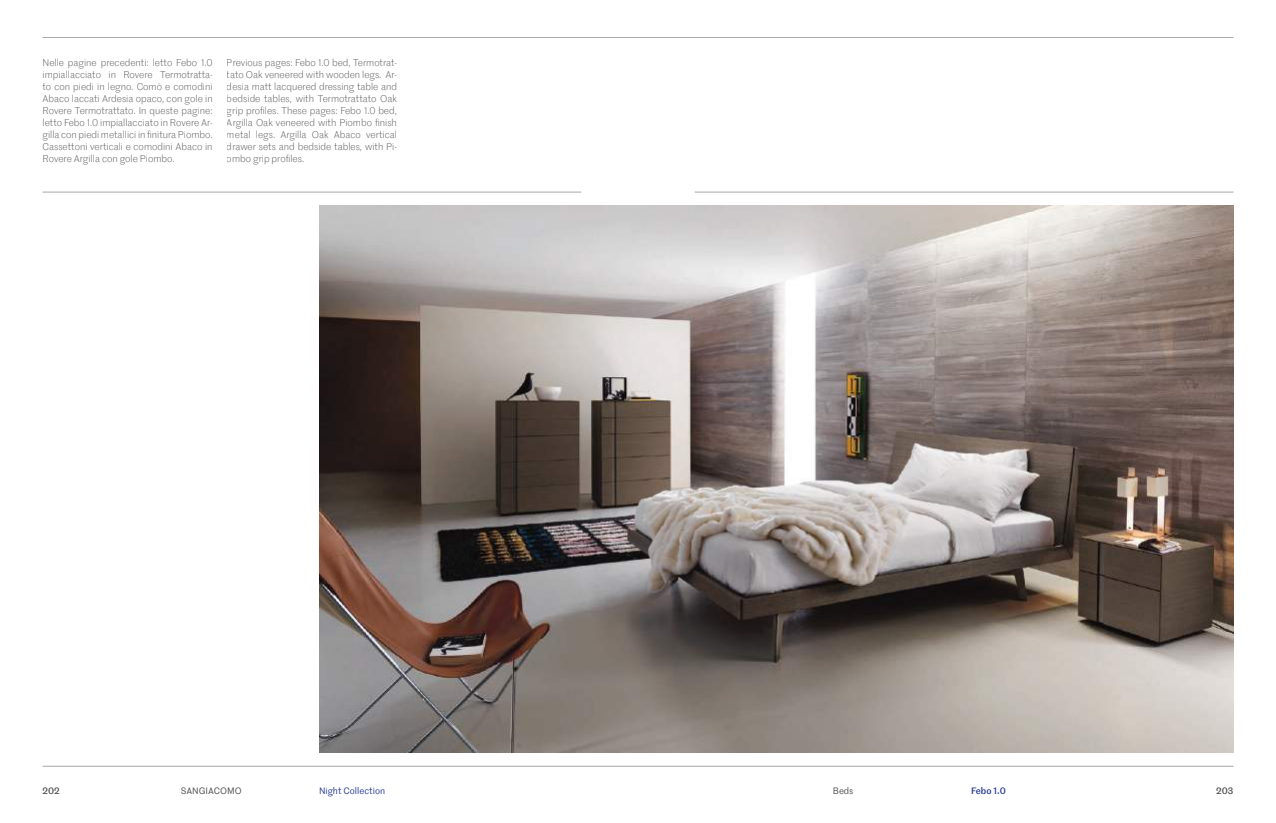
<style>
.page{position:relative;width:1276px;height:823px;background:#fff}
.page>*{position:absolute;margin:0;border:0;box-sizing:border-box;transform-origin:0 0}
.t1{font:300 9.5px/12px "Marr Sans";color:#4e4b4c;text-align:justify}
.t2{font:9px "Marr Sans";color:#243992}
.t3{font:9px "Marr Sans";color:#4e4b4c}
.t4{font:500 9px "Marr Sans";color:#243992}
.t5{font:500 9px "Marr Sans";color:#4e4b4c}
</style>
<div class="page">
<hr style="left:43px;top:765px;width:1190px;height:1px;background:#4e4b4c">
<img style="left:319px;top:206px;width:914px;height:546px">
<hr style="left:43px;top:192px;width:538px;height:1px;background:#4e4b4c">
<hr style="left:694px;top:192px;width:539px;height:1px;background:#4e4b4c">
<hr style="left:43px;top:37px;width:1190px;height:1px;background:#4e4b4c">
<p class="t1" style="left:43px;top:56px;width:172px">Nelle pagine precedenti: letto Febo 1.0 impiallacciato in Rovere Termotratta&shy;to con piedi in legno. Comò e comodini Abaco laccati Ardesia opaco, con gole in Rovere Termotrattato. In queste pagine: letto Febo 1.0 impiallacciato in Rovere Ar&shy;gilla con piedi metallici in finitura Piombo.<br>Cassettoni verticali e comodini Abaco in Rovere Argilla con gole Piombo.</p>
<p class="t1" style="left:227px;top:56px;width:172px">Previous pages: Febo 1.0 bed, Termotrat&shy;tato Oak veneered with wooden legs. Ar&shy;desia matt lacquered dressing table and bedside tables, with Termotrattato Oak grip profiles. These pages: Febo 1.0 bed, Argilla Oak veneered with Piombo finish metal legs. Argilla Oak Abaco vertical drawer sets and bedside tables, with Pi&shy;ombo grip profiles.</p>
<p class="t5" style="left:43px;top:783px;width:19px">202</p>
<p class="t3" style="left:181px;top:783px;width:62px">SANGIACOMO</p>
<p class="t2" style="left:319px;top:783px;width:68px">Night Collection</p>
<p class="t3" style="left:833px;top:783px;width:22px">Beds</p>
<p class="t4" style="left:971px;top:783px;width:36px">Febo 1.0</p>
<p class="t5" style="left:1216px;top:783px;width:19px">203</p>
</div>
